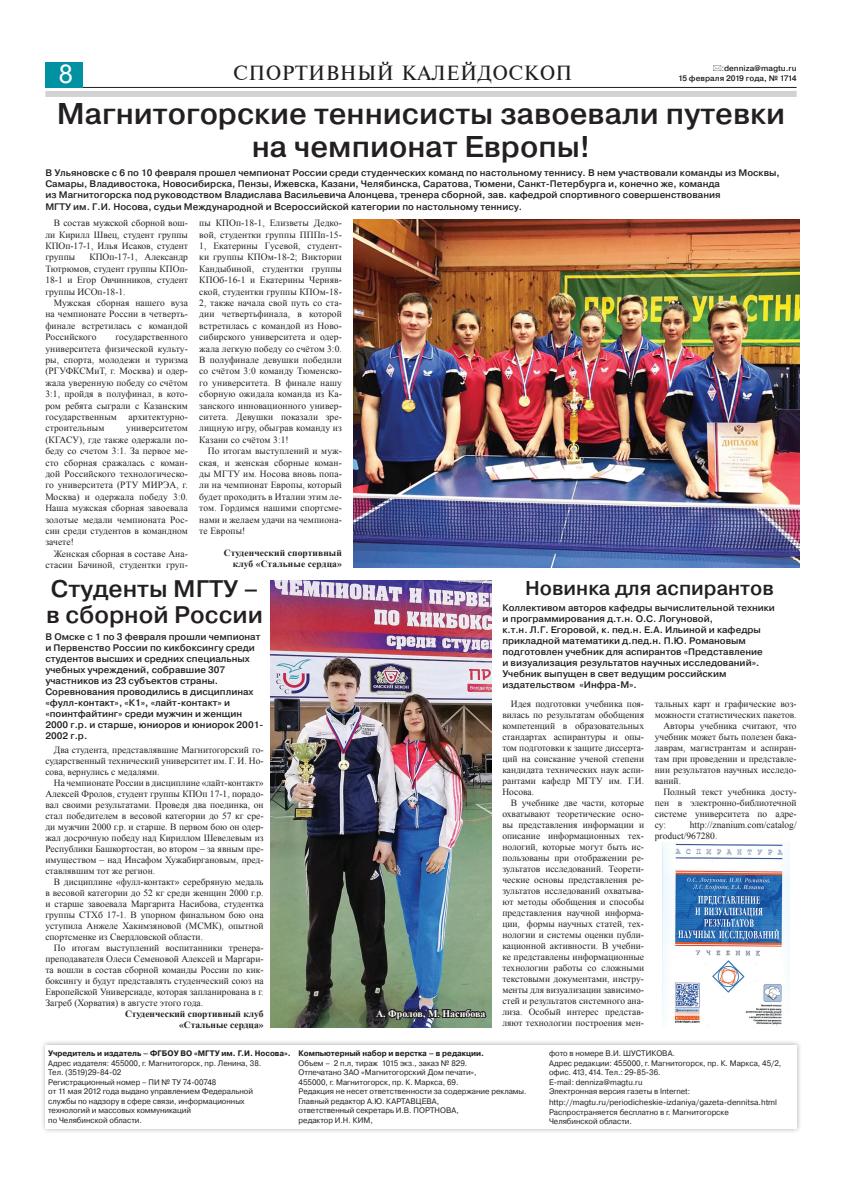
<style>
.page{position:relative;width:842px;height:1191px;background:#fff}
.page>*{position:absolute;margin:0;border:0;box-sizing:border-box;transform-origin:0 0}
.t1{font:500 30px/33px "Pragmatica";color:#231f20;text-align:center}
.t2{font:26px "Arial";color:#fff}
.t3{font:500 24px/26px "Pragmatica";color:#231f20}
.t4{font:500 20px "Pragmatica";color:#231f20}
.t5{font:19.5px "Newton C";letter-spacing:.025em;color:#231f20}
.t6{font:700 10px "Times New Roman";color:#fff}
.t7{font:9.5px/11.4px "Times New Roman";color:#231f20;text-align:justify}
.t8{font:500 9.5px/11px "Pragmatica";color:#231f20}
.t9{font:700 9.5px/11px "Times New Roman";color:#231f20;text-align:right}
.t10{font:8px/9.5px "Pragmatica";color:#231f20}
.t11{font:700 8px "Pragmatica";color:#231f20}
.t12{font:500 8px "Pragmatica";color:#231f20}
.s1{font-family:"Arial";font-weight:400}
</style>
<div class="page">
<hr style="left:54px;top:87px;width:743px;height:1px;background:#231f20">
<div style="left:45px;top:62px;width:38px;height:26px;background:#0092a2"></div>
<div style="left:45px;top:91px;width:752px;height:6px;background:#d1d2d4"></div>
<div style="left:40px;top:1039px;width:762px;height:95px;background:#231f20;opacity:.36"></div>
<div style="left:45px;top:1045px;width:752px;height:83px;background:#fff"></div>
<img style="left:353px;top:219px;width:446px;height:348px">
<img style="left:662px;top:841px;width:128px;height:186px">
<img style="left:271px;top:580px;width:221px;height:447px">
<svg style="left:374px;top:1001px;width:114px;height:27px;background:#56635c"></svg>
<h3 class="t5" style="left:233px;top:62px;width:341px">спортивный калейдоскоп</h3>
<h2 class="t2" style="left:59px;top:57px;width:16px">8</h2>
<p class="t12" style="left:678px;top:73px;width:120px">15 февраля 2019 года, № 1714</p>
<p class="t12" style="left:722px;top:63px;width:76px"><span class="s1">:</span>denniza@magtu.ru</p>
<h1 class="t1" style="left:57px;top:97px;width:730px">Магнитогорские теннисисты завоевали путевки на чемпионат Европы!</h1>
<p class="t8" style="left:45px;top:168px;width:736px">В Ульяновске с 6 по 10 февраля прошел чемпионат России среди студенческих команд по настольному теннису. В нем участвовали команды из Москвы, Самары, Владивостока, Новосибирска, Пензы, Ижевска, Казани, Челябинска, Саратова, Тюмени, Санкт-Петербурга и, конечно же, команда<br>из Магнитогорска под руководством Владислава Васильевича Алонцева, тренера сборной, зав. кафедрой спортивного совершенствования<br>МГТУ им. Г.И. Носова, судьи Международной и Всероссийской категории по настольному теннису.</p>
<p class="t7" style="left:45px;top:217px;width:144px;text-indent:9px">В состав мужской сборной вош&shy;ли Кирилл Швец, студент группы КПОп-17-1, Илья Исаков, студент группы</p>
<p class="t7" style="left:45px;top:251px;width:144px;text-indent:44px">КПОп-17-1, Александр Тютрюмов, студент группы КПОп-18-1 и Егор Овчинников, студент группы ИСОп-18-1.</p>
<p class="t7" style="left:45px;top:297px;width:144px;text-indent:9px">Мужская сборная нашего вуза на чемпионате России в четверть&shy;финале встретилась с командой Российского</p>
<p class="t7" style="left:45px;top:331px;width:144px;text-indent:70px">государственного университета физической культу&shy;ры, спорта, молодежи и туризма (РГУФКСМиТ, г. Москва) и одер&shy;жала уверенную победу со счётом 3:1, пройдя в полуфинал, в кото&shy;ром ребята сыграли с Казанским государственным архитектурно&shy;строительным</p>
<p class="t7" style="left:45px;top:422px;width:144px;text-indent:81px">университетом (КГАСУ), где также одержали по&shy;беду со счетом 3:1. За первое ме&shy;сто сборная сражалась с коман&shy;дой Российского технологическо&shy;го университета (РТУ МИРЭА, г.<br>Москва) и одержала победу 3:0.<br>Наша мужская сборная завоевала золотые медали чемпионата Рос&shy;сии среди студентов в командном зачете!</p>
<p class="t7" style="left:45px;top:548px;width:144px;text-align:right">Женская сборная в составе Ана&shy;стасии Бачиной, студентки груп-</p>
<p class="t7" style="left:199px;top:217px;width:144px">пы КПОп-18-1, Елизветы Дедко&shy;вой, студентки группы ПППп-15- 1, Екатерины Гусевой, студент&shy;ки группы КПОм-18-2; Виктории Кандыбиной, студентки группы КПОб-16-1 и Екатерины Черняв&shy;ской, студентки группы КПОм-18- 2, также начала свой путь со ста&shy;дии четвертьфинала, в которой встретилась с командой из Ново&shy;сибирского университета и одер&shy;жала легкую победу со счётом 3:0.<br>В полуфинале девушки победили со счётом 3:0 команду Тюменско&shy;го университета. В финале нашу сборную ожидала команда из Ка&shy;занского инновационного универ&shy;ситета. Девушки показали зре&shy;лищную игру, обыграв команду из Казани со счётом 3:1!</p>
<p class="t7" style="left:199px;top:445px;width:144px;text-indent:9px">По итогам выступлений и муж&shy;ская, и женская сборные коман&shy;ды МГТУ им. Носова вновь попа&shy;ли на чемпионат Европы, который будет проходить в Италии этим ле&shy;том. Гордимся нашими спортсме&shy;нами и желаем удачи на чемпиона&shy;те Европы!</p>
<p class="t9" style="left:224px;top:547px;width:119px">Студенческий спортивный клуб «Стальные сердца»</p>
<h3 class="t3" style="left:46px;top:575px;width:218px">Студенты МГТУ – в сборной России</h3>
<p class="t8" style="left:45px;top:631px;width:220px">В Омске с 1 по 3 февраля прошли чемпионат и Первенство России по кикбоксингу среди студентов высших и средних специальных учебных учреждений, собравшие 307 участников из 23 субъектов страны.<br>Соревнования проводились в дисциплинах «фулл-контакт», «К1», «лайт-контакт» и «поинтфайтинг» среди мужчин и женщин 2000 г.р. и старше, юниоров и юниорок 2001- 2002 г.р.</p>
<p class="t7" style="left:45px;top:744px;width:220px;line-height:11px;text-indent:9px">Два студента, представлявшие Магнитогорский го&shy;сударственный технический университет им. Г. И. Но&shy;сова, вернулись с медалями.</p>
<p class="t7" style="left:45px;top:777px;width:220px;line-height:11px;text-indent:9px">На чемпионате России в дисциплине «лайт-контакт» Алексей Фролов, студент группы КПОп 17-1, порадо&shy;вал своими результатами. Проведя два поединка, он стал победителем в весовой категории до 57 кг сре&shy;ди мужчин 2000 г.р. и старше. В первом бою он одер&shy;жал досрочную победу над Кириллом Шевелевым из Республики Башкортостан, во втором – за явным пре&shy;имуществом – над Инсафом Хужабиргановым, пред&shy;ставлявшим тот же регион.</p>
<p class="t7" style="left:45px;top:876px;width:220px;line-height:11px;text-indent:9px">В дисциплине «фулл-контакт» серебряную медаль в весовой категории до 52 кг среди женщин 2000 г.р. и старше завоевала Маргарита Насибова, студентка группы СТХб 17-1. В упорном финальном бою она уступила Анжеле Хакимзяновой (МСМК), опытной спортсменке из Свердловской области.</p>
<p class="t7" style="left:45px;top:942px;width:220px;line-height:11px;text-indent:9px">По итогам выступлений воспитанники тренера&shy;преподавателя Олеси Семеновой Алексей и Маргари&shy;та вошли в состав сборной команды России по кик&shy;боксингу и будут представлять студенческий союз на Европейской Универсиаде, которая запланирована в г.<br>Загреб (Хорватия) в августе этого года.</p>
<p class="t9" style="left:125px;top:1008px;width:140px">Студенческий спортивный клуб «Стальные сердца»</p>
<p class="t6" style="left:376px;top:1006px;width:111px">А. Фролов, М. Насибова</p>
<h3 class="t4" style="left:525px;top:575px;width:250px">Новинка для аспирантов</h3>
<p class="t8" style="left:502px;top:602px;width:274px">Коллективом авторов кафедры вычислительной техники и программирования д.т.н. О.С. Логуновой,<br>к.т.н. Л.Г. Егоровой, к. пед.н. Е.А. Ильиной и кафедры прикладной математики д.пед.н. П.Ю. Романовым подготовлен учебник для аспирантов «Представление<br>и визуализация результатов научных исследований».<br>Учебник выпущен в свет ведущим российским издательством «Инфра-М».</p>
<p class="t7" style="left:502px;top:698px;width:143px;line-height:11px;text-indent:9px">Идея подготовки учебника поя&shy;вилась по результатам обобщения компетенций в образовательных стандартах аспирантуры и опы&shy;том подготовки к защите диссерта&shy;ций на соискание ученой степени кандидата технических наук аспи&shy;рантами кафедр МГТУ им. Г.И.<br>Носова.</p>
<p class="t7" style="left:502px;top:797px;width:143px;line-height:11px;text-indent:9px">В учебнике две части, которые охватывают теоретические осно&shy;вы представления информации и описание информационных тех&shy;нологий, которые могут быть ис&shy;пользованы при отображении ре&shy;зультатов исследований. Теорети&shy;ческие основы представления ре&shy;зультатов исследований охватыва&shy;ют методы обобщения и способы представления научной информа&shy;ции, формы научных статей, тех&shy;нологии и системы оценки публи&shy;кационной активности. В учебни&shy;ке представлены информационные технологии работы со сложными текстовыми документами, инстру&shy;менты для визуализации зависимо&shy;стей и результатов системного ана&shy;лиза. Особый интерес представ&shy;ляют технологии построения мен-</p>
<p class="t7" style="left:655px;top:698px;width:143px">тальных карт и графические воз-</p>
<p class="t7" style="left:655px;top:709px;width:143px">можности статистических пакетов.</p>
<p class="t7" style="left:663px;top:720px;width:135px">Авторы учебника считают, что</p>
<p class="t7" style="left:655px;top:731px;width:143px">учебник может быть полезен бака-</p>
<p class="t7" style="left:655px;top:742px;width:143px">лаврам, магистрантам и аспиран-</p>
<p class="t7" style="left:655px;top:753px;width:143px">там при проведении и представле-</p>
<p class="t7" style="left:655px;top:764px;width:143px">нии результатов научных исследо-</p>
<p class="t7" style="left:655px;top:775px;width:28px">ваний.</p>
<p class="t7" style="left:663px;top:786px;width:135px">Полный текст учебника досту-</p>
<p class="t7" style="left:655px;top:797px;width:143px">пен в электронно-библиотечной</p>
<p class="t7" style="left:655px;top:808px;width:143px">системе университета по адре-</p>
<p class="t7" style="left:655px;top:819px;width:13px">су:</p>
<p class="t7" style="left:655px;top:819px;width:143px;line-height:11px;text-indent:35px">http://znanium.com/catalog/ product/967280.</p>
<p class="t11" style="left:48px;top:1048px;width:244px">Учредитель и издатель – ФГБОУ ВО «МГТУ им. Г.И. Носова».</p>
<p class="t10" style="left:48px;top:1058px;width:214px">Адрес издателя: 455000, г. Магнитогорск, пр. Ленина, 38.<br>Тел. (3519)29-84-02<br>Регистрационный номер – ПИ № ТУ 74-00748<br>от 11 мая 2012 года выдано управлением Федеральной службы по надзору в сфере связи, информационных технологий и массовых коммуникаций<br>по Челябинской области.</p>
<p class="t11" style="left:299px;top:1048px;width:187px">Компьютерный набор и верстка – в редакции.</p>
<p class="t10" style="left:299px;top:1058px;width:229px">Объем – 2 п.л, тираж 1015 экз., заказ № 829.<br>Отпечатано ЗАО «Магнитогорский Дом печати»,<br>455000, г. Магнитогорск, пр. К. Маркса, 69.<br>Редакция не несет ответственности за содержание рекламы.<br>Главный редактор А.Ю. Карта</p>
<p class="t10" style="left:299px;top:1096px;width:142px;text-indent:112px">вцева, ответственный секретарь И.В. Порт</p>
<p class="t10" style="left:434px;top:1106px;width:26px">нова,</p>
<p class="t10" style="left:299px;top:1115px;width:76px">редактор И.Н . Ким ,</p>
<p class="t10" style="left:549px;top:1049px;width:99px">фото в номере В.И. Шустико</p>
<p class="t10" style="left:549px;top:1049px;width:234px;text-indent:113px">ва.<br>Адрес редакции: 455000, г. Магнитогорск, пр. К. Маркса, 45/2, офис. 413, 414. Тел.: 29-85-36.<br>E-mail: denniza@magtu.ru<br>Электронная версия газеты в Internet:</p>
<p class="t10" style="left:549px;top:1098px;width:230px">http://magtu.ru/periodicheskie-izdaniya/gazeta-dennitsa.html<br>Распространяется бесплатно в г. Магнитогорске<br>Челябинской области.</p>
</div>
